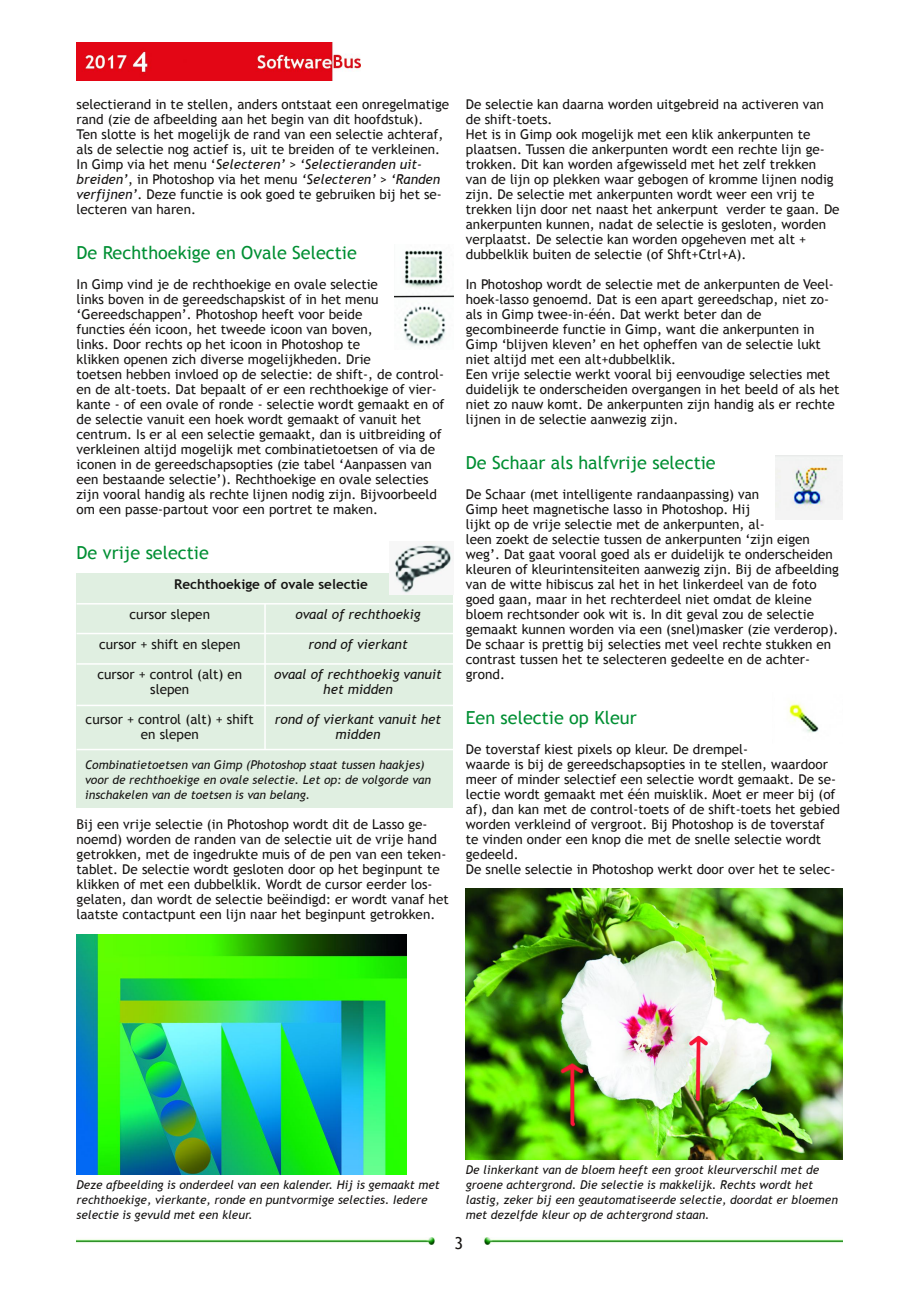
<style>
.page{position:relative;width:919px;height:1289px;background:#fff}
.page>*{position:absolute;margin:0;border:0;box-sizing:border-box;transform-origin:0 0}
.t1{font:18px "Trebuchet MS";color:#008f33}
.t2{font:16.5px "Trebuchet MS";color:#161413}
.t3{font:13.5px/15px "Trebuchet MS";color:#161413}
.t4{font:italic 13.5px/15px "Trebuchet MS";color:#161413;text-align:center}
.t5{font:700 13.5px "Trebuchet MS";color:#161413}
.t6{font:italic 12px/15px "Trebuchet MS";color:#161413}
.s1{font-style:italic}
</style>
<div class="page">
<img style="left:77px;top:43px;width:283px;height:38px">
<img style="left:77px;top:1237px;width:358px;height:7px">
<img style="left:484px;top:1237px;width:358px;height:7px">
<div style="left:77px;top:573px;width:376px;height:235px;background:#e0efe1"></div>
<img style="left:394px;top:250px;width:59px;height:97px">
<img style="left:77px;top:934px;width:330px;height:239px">
<img style="left:389px;top:541px;width:64px;height:53px">
<img style="left:775px;top:455px;width:67px;height:65px">
<img style="left:466px;top:888px;width:376px;height:270px">
<img style="left:789px;top:702px;width:30px;height:31px">
<hr style="left:77px;top:603px;width:376px;height:1px;background:#fff">
<hr style="left:77px;top:632px;width:376px;height:2px;background:#fff">
<hr style="left:77px;top:663px;width:376px;height:1px;background:#fff">
<hr style="left:77px;top:704px;width:376px;height:2px;background:#fff">
<hr style="left:77px;top:748px;width:376px;height:2px;background:#fff">
<hr style="left:264px;top:603px;width:2px;height:146px;background:#fff">
<p class="t3" style="left:77px;top:96px;width:374px">selectierand in te stellen, anders ontstaat een onregelmatige rand (zie de afbeelding aan het begin van dit hoofdstuk).<br>Ten slotte is het mogelijk de rand van een selectie achteraf, als de selectie nog actief is, uit te breiden of te verkleinen.<br>In Gimp via het menu ‘<span class="s1">Selecteren’ &gt; ‘Selectieranden uit‐ breiden’</span>, in Photoshop via het menu <span class="s1">‘Selecteren’ &gt; ‘Randen verfijnen’</span>. Deze functie is ook goed te gebruiken bij het se‐ lecteren van haren.</p>
<h1 class="t1" style="left:77px;top:242px;width:282px">De Rechthoekige en Ovale Selectie</h1>
<p class="t3" style="left:77px;top:276px;width:369px">In Gimp vind je de rechthoekige en ovale selectie<br>links boven in de gereedschapskist of in het menu ‘Gereedschappen’. Photoshop heeft voor beide<br>functies één icoon, het tweede icoon van boven,<br>links. Door rechts op het icoon in Photoshop te<br>klikken openen zich diverse mogelijkheden. Drie<br>toetsen hebben invloed op de selectie: de shift‐, de control‐ en de alt‐toets. Dat bepaalt of er een rechthoekige of vier‐ kante ‐ of een ovale of ronde ‐ selectie wordt gemaakt en of de selectie vanuit een hoek wordt gemaakt of vanuit het centrum. Is er al een selectie gemaakt, dan is uitbreiding of verkleinen altijd mogelijk met combinatietoetsen of via de iconen in de gereedschapsopties (zie tabel ‘Aanpassen van een bestaande selectie’). Rechthoekige en ovale selecties zijn vooral handig als rechte lijnen nodig zijn. Bijvoorbeeld om een passe‐partout voor een portret te maken.</p>
<h1 class="t1" style="left:77px;top:542px;width:134px">De vrije selectie</h1>
<p class="t5" style="left:174px;top:576px;width:195px">Rechthoekige of ovale selectie</p>
<p class="t3" style="left:130px;top:606px;width:82px">cursor slepen</p>
<p class="t4" style="left:295px;top:606px;width:127px">ovaal of rechthoekig</p>
<p class="t3" style="left:99px;top:636px;width:143px">cursor + shift en slepen</p>
<p class="t4" style="left:308px;top:636px;width:101px">rond of vierkant</p>
<p class="t3" style="left:97px;top:666px;width:146px;text-align:center">cursor + control (alt) en slepen</p>
<p class="t4" style="left:274px;top:666px;width:169px">ovaal of rechthoekig vanuit het midden</p>
<p class="t3" style="left:86px;top:711px;width:170px;text-align:center">cursor + control (alt) + shift en slepen</p>
<p class="t4" style="left:275px;top:711px;width:168px">rond of vierkant vanuit het midden</p>
<p class="t6" style="left:85px;top:757px;width:347px">Combinatietoetsen van Gimp (Photoshop staat tussen haakjes) voor de rechthoekige en ovale selectie. Let op: de volgorde van inschakelen van de toetsen is van belang.</p>
<p class="t3" style="left:77px;top:816px;width:373px">Bij een vrije selectie (in Photoshop wordt dit de Lasso ge‐ noemd) worden de randen van de selectie uit de vrije hand getrokken, met de ingedrukte muis of de pen van een teken‐ tablet. De selectie wordt gesloten door op het beginpunt te klikken of met een dubbelklik. Wordt de cursor eerder los‐ gelaten, dan wordt de selectie beëindigd: er wordt vanaf het laatste contactpunt een lijn naar het beginpunt getrokken.</p>
<p class="t3" style="left:466px;top:96px;width:375px">De selectie kan daarna worden uitgebreid na activeren van de shift‐toets.<br>Het is in Gimp ook mogelijk met een klik ankerpunten te plaatsen. Tussen die ankerpunten wordt een rechte lijn ge‐ trokken. Dit kan worden afgewisseld met het zelf trekken van de lijn op plekken waar gebogen of kromme lijnen nodig zijn. De selectie met ankerpunten wordt weer een vrij te trekken lijn door net naast het ankerpunt verder te gaan. De ankerpunten kunnen, nadat de selectie is gesloten, worden verplaatst. De selectie kan worden opgeheven met alt + dubbelklik buiten de selectie (of Shft+Ctrl+A).</p>
<p class="t3" style="left:466px;top:276px;width:375px">In Photoshop wordt de selectie met de ankerpunten de Veel‐ hoek‐lasso genoemd. Dat is een apart gereedschap, niet zo‐ als in Gimp twee‐in‐één. Dat werkt beter dan de gecombineerde functie in Gimp, want die ankerpunten in Gimp ‘blijven kleven’ en het opheffen van de selectie lukt niet altijd met een alt+dubbelklik.<br>Een vrije selectie werkt vooral bij eenvoudige selecties met duidelijk te onderscheiden overgangen in het beeld of als het niet zo nauw komt. De ankerpunten zijn handig als er rechte lijnen in de selectie aanwezig zijn.</p>
<h1 class="t1" style="left:466px;top:452px;width:251px">De Schaar als halfvrije selectie</h1>
<p class="t3" style="left:466px;top:486px;width:374px">De Schaar (met intelligente randaanpassing) van<br>Gimp heet magnetische lasso in Photoshop. Hij<br>lijkt op de vrije selectie met de ankerpunten, al‐<br>leen zoekt de selectie tussen de ankerpunten ‘zijn eigen weg’. Dat gaat vooral goed als er duidelijk te onderscheiden kleuren of kleurintensiteiten aanwezig zijn. Bij de afbeelding van de witte hibiscus zal het in het linkerdeel van de foto goed gaan, maar in het rechterdeel niet omdat de kleine bloem rechtsonder ook wit is. In dit geval zou de selectie gemaakt kunnen worden via een (snel)masker (zie verderop).<br>De schaar is prettig bij selecties met veel rechte stukken en contrast tussen het te selecteren gedeelte en de achter‐ grond.</p>
<h1 class="t1" style="left:466px;top:707px;width:172px">Een selectie op Kleur</h1>
<p class="t3" style="left:466px;top:741px;width:375px">De toverstaf kiest pixels op kleur. De drempel‐<br>waarde is bij de gereedschapsopties in te stellen, waardoor meer of minder selectief een selectie wordt gemaakt. De se‐ lectie wordt gemaakt met één muisklik. Moet er meer bij (of af), dan kan met de control‐toets of de shift‐toets het gebied worden verkleind of vergroot. Bij Photoshop is de toverstaf te vinden onder een knop die met de snelle selectie wordt gedeeld.<br>De snelle selectie in Photoshop werkt door over het te selec‐</p>
<p class="t6" style="left:77px;top:1177px;width:365px">Deze afbeelding is onderdeel van een kalender. Hij is gemaakt met rechthoekige, vierkante, ronde en puntvormige selecties. Iedere selectie is gevuld met een kleur.</p>
<p class="t6" style="left:466px;top:1162px;width:373px">De linkerkant van de bloem heeft een groot kleurverschil met de groene achtergrond. Die selectie is makkelijk. Rechts wordt het lastig, zeker bij een geautomatiseerde selectie, doordat er bloemen met dezelfde kleur op de achtergrond staan.</p>
<p class="t2" style="left:454px;top:1233px;width:10px">3</p>
</div>
